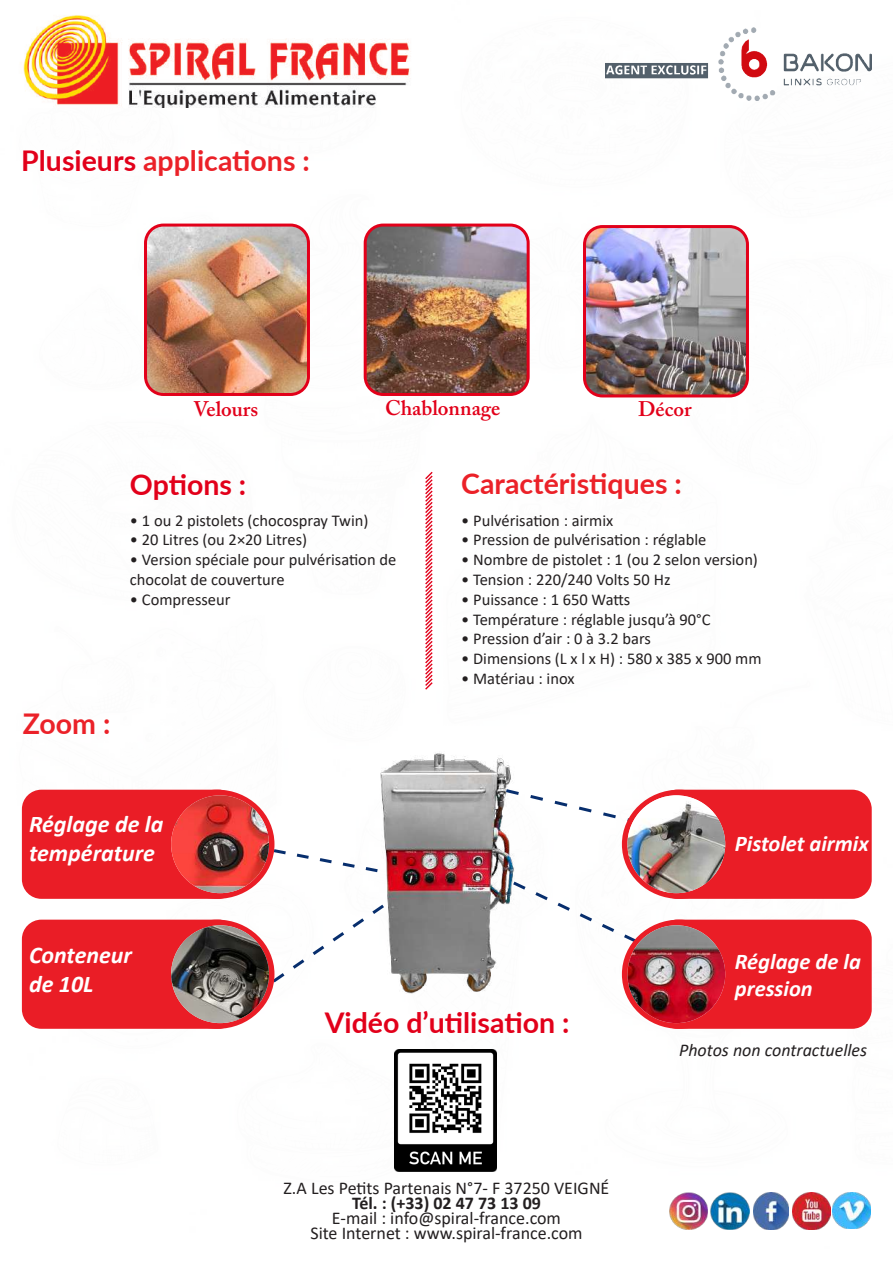
<style>
.page{position:relative;width:893px;height:1263px;background:#fff}
.page>*{position:absolute;margin:0;border:0;box-sizing:border-box;transform-origin:0 0}
.t1{font:700 28.5px "Lato";color:#eb2128}
.t2{font:700 28.5px "Lato";color:#e2001a}
.t3{font:italic 700 24px/28.8px "Calibri";color:#fff}
.t4{font:italic 700 22.5px/27px "Calibri";color:#fff}
.t5{font:600 21px "Adobe Caslon Pro";color:#e2001a}
.t6{font:18px/15px "Calibri";color:#231f20;text-align:center}
.t7{font:italic 18px "Calibri";color:#231f20}
.t8{font:700 18px "Calibri";color:#231f20}
.t9{font:16.5px/19.8px "Calibri";color:#231f20}
.s1{color:#e2001a}
</style>
<div class="page">
<img style="left:23px;top:15px;width:388px;height:93px">
<img style="left:380px;top:753px;width:134px;height:240px">
<svg style="left:230px;top:902px;width:157px;height:111px"></svg>
<svg style="left:264px;top:829px;width:117px;height:45px"></svg>
<svg style="left:503px;top:787px;width:213px;height:57px"></svg>
<svg style="left:510px;top:879px;width:196px;height:98px"></svg>
<div style="left:659px;top:791px;width:211px;height:106px;background:#ea1d26;border-radius:18px"></div>
<div style="left:658px;top:790px;width:214px;height:109px;border:3px solid #ea1d26;border-radius:18px"></div>
<div style="left:623px;top:791px;width:112px;height:106px;background:#ea1d26;border-radius:50%"></div>
<div style="left:622px;top:790px;width:114px;height:109px;border:3px solid #ea1d26;border-radius:50%"></div>
<div style="left:659px;top:921px;width:211px;height:106px;background:#ea1d26;border-radius:18px"></div>
<div style="left:658px;top:920px;width:214px;height:109px;border:3px solid #ea1d26;border-radius:18px"></div>
<div style="left:623px;top:921px;width:112px;height:106px;background:#ea1d26;border-radius:50%"></div>
<div style="left:622px;top:920px;width:114px;height:109px;border:3px solid #ea1d26;border-radius:50%"></div>
<img style="left:627px;top:925px;width:98px;height:98px;border-radius:49px">
<div style="left:23px;top:791px;width:214px;height:106px;background:#ea1d26;border-radius:18px"></div>
<div style="left:22px;top:790px;width:216px;height:109px;border:3px solid #ea1d26;border-radius:18px"></div>
<div style="left:162px;top:791px;width:111px;height:106px;background:#ea1d26;border-radius:50%"></div>
<div style="left:160px;top:790px;width:114px;height:109px;border:3px solid #ea1d26;border-radius:50%"></div>
<img style="left:171px;top:795px;width:98px;height:98px;border-radius:49px">
<div style="left:23px;top:921px;width:214px;height:106px;background:#ea1d26;border-radius:18px"></div>
<div style="left:22px;top:920px;width:216px;height:109px;border:3px solid #ea1d26;border-radius:18px"></div>
<div style="left:162px;top:921px;width:111px;height:106px;background:#ea1d26;border-radius:50%"></div>
<div style="left:160px;top:920px;width:114px;height:109px;border:3px solid #ea1d26;border-radius:50%"></div>
<img style="left:171px;top:925px;width:98px;height:98px;border-radius:49px">
<img style="left:605px;top:28px;width:267px;height:73px">
<img style="left:753px;top:1192px;width:36px;height:37px">
<img style="left:669px;top:1192px;width:38px;height:38px">
<img style="left:710px;top:1192px;width:39px;height:37px">
<img style="left:832px;top:1192px;width:38px;height:37px">
<img style="left:792px;top:1192px;width:38px;height:37px">
<img style="left:627px;top:795px;width:98px;height:98px;border-radius:49px">
<svg style="left:425px;top:471px;width:8px;height:219px"></svg>
<img style="left:395px;top:1049px;width:101px;height:122px">
<img style="left:365px;top:225px;width:161px;height:167px">
<div style="left:364px;top:224px;width:166px;height:172px;border:3px solid #e2001a;border-radius:18px"></div>
<img style="left:148px;top:225px;width:158px;height:167px">
<div style="left:144px;top:224px;width:166px;height:172px;border:3px solid #e2001a;border-radius:18px"></div>
<img style="left:584px;top:229px;width:161px;height:167px">
<div style="left:583px;top:225px;width:166px;height:172px;border:3px solid #e2001a;border-radius:18px"></div>
<h1 class="t1" style="left:21px;top:140px;width:290px"><span class="s1">Plusieurs</span> applications :</h1>
<p class="t5" style="left:194px;top:397px;width:66px">Velours</p>
<p class="t5" style="left:385px;top:395px;width:117px">Chablonnage</p>
<p class="t5" style="left:638px;top:397px;width:55px">Décor</p>
<h1 class="t2" style="left:130px;top:463px;width:118px">Options :</h1>
<p class="t9" style="left:130px;top:510px;width:240px">• 1 ou 2 pistolets (chocospray Twin)</p>
<p class="t9" style="left:130px;top:530px;width:179px">• 20 Litres (ou 2×20 Litres)</p>
<p class="t9" style="left:130px;top:549px;width:268px">• Version spéciale pour pulvérisation de chocolat de couverture</p>
<p class="t9" style="left:130px;top:589px;width:102px">• Compresseur</p>
<h1 class="t1" style="left:23px;top:703px;width:89px">Zoom :</h1>
<h2 class="t3" style="left:29px;top:809px;width:136px">Réglage de la température</h2>
<h2 class="t3" style="left:29px;top:940px;width:104px">Conteneur de 10L</h2>
<h1 class="t1" style="left:461px;top:463px;width:222px">Caractéristiques :</h1>
<p class="t9" style="left:461px;top:510px;width:154px">• Pulvérisation : airmix</p>
<p class="t9" style="left:461px;top:530px;width:247px">• Pression de pulvérisation : réglable</p>
<p class="t9" style="left:461px;top:549px;width:298px">• Nombre de pistolet : 1 (ou 2 selon version)</p>
<p class="t9" style="left:461px;top:569px;width:211px">• Tension : 220/240 Volts 50 Hz</p>
<p class="t9" style="left:461px;top:589px;width:171px">• Puissance : 1 650 Watts</p>
<p class="t9" style="left:461px;top:609px;width:251px">• Température : réglable jusqu’à 90°C</p>
<p class="t9" style="left:461px;top:629px;width:191px">• Pression d’air : 0 à 3.2 bars</p>
<p class="t9" style="left:461px;top:648px;width:302px">• Dimensions (L x l x H) : 580 x 385 x 900 mm</p>
<p class="t9" style="left:461px;top:668px;width:115px">• Matériau : inox</p>
<h3 class="t4" style="left:735px;top:829px;width:135px">Pistolet airmix</h3>
<h3 class="t4" style="left:735px;top:947px;width:128px">Réglage de la pression</h3>
<h1 class="t2" style="left:325px;top:1001px;width:246px">Vidéo d’utilisation :</h1>
<p class="t6" style="left:284px;top:1180px;width:327px">Z.A Les Petits Partenais N°7- F 37250 VEIGNÉ</p>
<p class="t8" style="left:352px;top:1190px;width:190px">Tél. : (+33) 02 47 73 13 09</p>
<p class="t6" style="left:310px;top:1210px;width:274px">E-mail : info@spiral-france.com<br>Site Internet : www.spiral-france.com</p>
<p class="t7" style="left:679px;top:1038px;width:190px">Photos non contractuelles</p>
</div>
